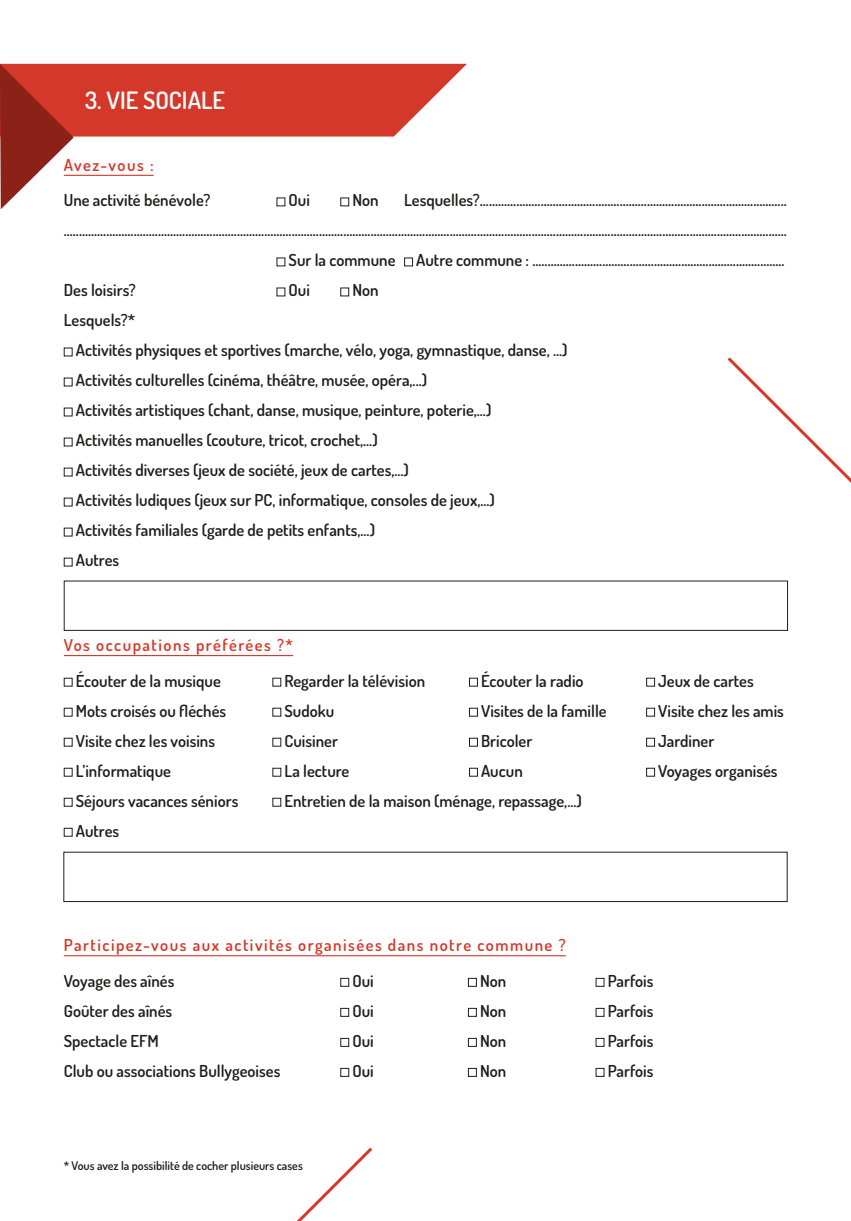
<style>
.page{position:relative;width:851px;height:1221px;background:#fff}
.page>*{position:absolute;margin:0;border:0;box-sizing:border-box;transform-origin:0 0}
.Sous-titre{font:600 24px "Dosis";color:#fff}
.Texte_courant{font:600 16.5px "Dosis";color:#1e1e1d}
.Question{font:600 16.5px "Dosis";letter-spacing:.09em;color:#d4382b}
.t1{font:600 12px "Dosis";color:#1e1e1d}
</style>
<div class="page">
<div style="left:404px;top:257px;width:9px;height:9px;border:1px solid #1e1e1d"></div>
<div style="left:340px;top:287px;width:9px;height:9px;border:1px solid #1e1e1d"></div>
<div style="left:469px;top:677px;width:8px;height:9px;border:1px solid #1e1e1d"></div>
<div style="left:646px;top:677px;width:8px;height:9px;border:1px solid #1e1e1d"></div>
<div style="left:469px;top:707px;width:8px;height:9px;border:1px solid #1e1e1d"></div>
<div style="left:646px;top:707px;width:8px;height:9px;border:1px solid #1e1e1d"></div>
<div style="left:469px;top:737px;width:8px;height:9px;border:1px solid #1e1e1d"></div>
<div style="left:646px;top:737px;width:8px;height:9px;border:1px solid #1e1e1d"></div>
<div style="left:64px;top:767px;width:8px;height:9px;border:1px solid #1e1e1d"></div>
<div style="left:272px;top:767px;width:9px;height:9px;border:1px solid #1e1e1d"></div>
<div style="left:469px;top:767px;width:8px;height:9px;border:1px solid #1e1e1d"></div>
<div style="left:646px;top:767px;width:8px;height:9px;border:1px solid #1e1e1d"></div>
<div style="left:64px;top:797px;width:8px;height:9px;border:1px solid #1e1e1d"></div>
<div style="left:272px;top:797px;width:9px;height:9px;border:1px solid #1e1e1d"></div>
<div style="left:64px;top:827px;width:8px;height:9px;border:1px solid #1e1e1d"></div>
<div style="left:340px;top:977px;width:9px;height:9px;border:1px solid #1e1e1d"></div>
<div style="left:468px;top:977px;width:8px;height:9px;border:1px solid #1e1e1d"></div>
<div style="left:340px;top:1007px;width:9px;height:9px;border:1px solid #1e1e1d"></div>
<div style="left:468px;top:1007px;width:8px;height:9px;border:1px solid #1e1e1d"></div>
<div style="left:340px;top:1037px;width:9px;height:9px;border:1px solid #1e1e1d"></div>
<div style="left:468px;top:1037px;width:8px;height:9px;border:1px solid #1e1e1d"></div>
<div style="left:340px;top:1067px;width:9px;height:9px;border:1px solid #1e1e1d"></div>
<div style="left:468px;top:1067px;width:8px;height:9px;border:1px solid #1e1e1d"></div>
<hr style="left:64px;top:655px;width:229px;height:1px;background:#d4382b">
<hr style="left:64px;top:955px;width:501px;height:1px;background:#d4382b">
<svg style="left:0;top:64px;width:467px;height:145px"></svg>
<svg style="left:727px;top:357px;width:123px;height:125px"></svg>
<svg style="left:298px;top:1147px;width:75px;height:73px"></svg>
<p class="Sous-titre" style="left:85px;top:85px;width:142px">3. VIE SOCIALE</p>
<p class="Question" style="left:64px;top:154px;width:91px">Avez-vous :</p>
<p class="Texte_courant" style="left:64px;top:189px;width:148px">Une activité bénévole?</p>
<p class="Texte_courant" style="left:288px;top:189px;width:23px">Oui</p>
<p class="Texte_courant" style="left:352px;top:189px;width:28px">Non</p>
<p class="Texte_courant" style="left:404px;top:189px;width:384px">Lesquelles?.....................................................................................................</p>
<p class="Texte_courant" style="left:64px;top:219px;width:724px">..............................................................................................................................................................................................................................................</p>
<p class="Texte_courant" style="left:288px;top:249px;width:108px">Sur la commune</p>
<p class="Texte_courant" style="left:416px;top:249px;width:370px">Autre commune : ...................................................................................</p>
<p class="Texte_courant" style="left:64px;top:279px;width:74px">Des loisirs?</p>
<p class="Texte_courant" style="left:288px;top:279px;width:23px">Oui</p>
<p class="Texte_courant" style="left:352px;top:279px;width:28px">Non</p>
<p class="Texte_courant" style="left:64px;top:309px;width:73px">Lesquels?*</p>
<p class="Texte_courant" style="left:76px;top:339px;width:493px">Activités physiques et sportives (marche, vélo, yoga, gymnastique, danse, ...)</p>
<p class="Texte_courant" style="left:76px;top:369px;width:353px">Activités culturelles (cinéma, théâtre, musée, opéra,...)</p>
<p class="Texte_courant" style="left:76px;top:399px;width:417px">Activités artistiques (chant, danse, musique, peinture, poterie,...)</p>
<p class="Texte_courant" style="left:76px;top:429px;width:303px">Activités manuelles (couture, tricot, crochet,...)</p>
<p class="Texte_courant" style="left:76px;top:459px;width:334px">Activités diverses (jeux de société, jeux de cartes,...)</p>
<p class="Texte_courant" style="left:76px;top:489px;width:420px">Activités ludiques (jeux sur PC, informatique, consoles de jeux,...)</p>
<p class="Texte_courant" style="left:76px;top:519px;width:300px">Activités familiales (garde de petits enfants,...)</p>
<p class="Texte_courant" style="left:76px;top:549px;width:45px">Autres</p>
<p class="Question" style="left:64px;top:634px;width:231px">Vos occupations préférées ?*</p>
<p class="Texte_courant" style="left:76px;top:669px;width:146px">Écouter de la musique</p>
<p class="Texte_courant" style="left:284px;top:669px;width:142px">Regarder la télévision</p>
<p class="Texte_courant" style="left:481px;top:669px;width:104px">Écouter la radio</p>
<p class="Texte_courant" style="left:658px;top:669px;width:97px">Jeux de cartes</p>
<p class="Texte_courant" style="left:76px;top:699px;width:152px">Mots croisés ou fléchés</p>
<p class="Texte_courant" style="left:284px;top:699px;width:51px">Sudoku</p>
<p class="Texte_courant" style="left:481px;top:699px;width:127px">Visites de la famille</p>
<p class="Texte_courant" style="left:658px;top:699px;width:127px">Visite chez les amis</p>
<p class="Texte_courant" style="left:76px;top:729px;width:141px">Visite chez les voisins</p>
<p class="Texte_courant" style="left:284px;top:729px;width:55px">Cuisiner</p>
<p class="Texte_courant" style="left:481px;top:729px;width:53px">Bricoler</p>
<p class="Texte_courant" style="left:658px;top:729px;width:58px">Jardiner</p>
<p class="Texte_courant" style="left:76px;top:759px;width:97px">L’informatique</p>
<p class="Texte_courant" style="left:284px;top:759px;width:66px">La lecture</p>
<p class="Texte_courant" style="left:481px;top:759px;width:43px">Aucun</p>
<p class="Texte_courant" style="left:658px;top:759px;width:121px">Voyages organisés</p>
<p class="Texte_courant" style="left:76px;top:789px;width:164px">Séjours vacances séniors</p>
<p class="Texte_courant" style="left:284px;top:789px;width:299px">Entretien de la maison (ménage, repassage,...)</p>
<p class="Texte_courant" style="left:76px;top:819px;width:45px">Autres</p>
<p class="Question" style="left:64px;top:934px;width:503px">Participez-vous aux activités organisées dans notre commune ?</p>
<p class="Texte_courant" style="left:64px;top:969px;width:112px">Voyage des aînés</p>
<p class="Texte_courant" style="left:352px;top:969px;width:23px">Oui</p>
<p class="Texte_courant" style="left:480px;top:969px;width:28px">Non</p>
<p class="Texte_courant" style="left:607px;top:969px;width:47px">Parfois</p>
<p class="Texte_courant" style="left:64px;top:999px;width:110px">Goûter des aînés</p>
<p class="Texte_courant" style="left:352px;top:999px;width:23px">Oui</p>
<p class="Texte_courant" style="left:480px;top:999px;width:28px">Non</p>
<p class="Texte_courant" style="left:607px;top:999px;width:47px">Parfois</p>
<p class="Texte_courant" style="left:64px;top:1029px;width:96px">Spectacle EFM</p>
<p class="Texte_courant" style="left:352px;top:1029px;width:23px">Oui</p>
<p class="Texte_courant" style="left:480px;top:1029px;width:28px">Non</p>
<p class="Texte_courant" style="left:607px;top:1029px;width:47px">Parfois</p>
<p class="Texte_courant" style="left:64px;top:1059px;width:218px">Club ou associations Bullygeoises</p>
<p class="Texte_courant" style="left:352px;top:1059px;width:23px">Oui</p>
<p class="Texte_courant" style="left:480px;top:1059px;width:28px">Non</p>
<p class="Texte_courant" style="left:607px;top:1059px;width:47px">Parfois</p>
<p class="t1" style="left:64px;top:1157px;width:240px">* Vous avez la possibilité de cocher plusieurs cases</p>
</div>
